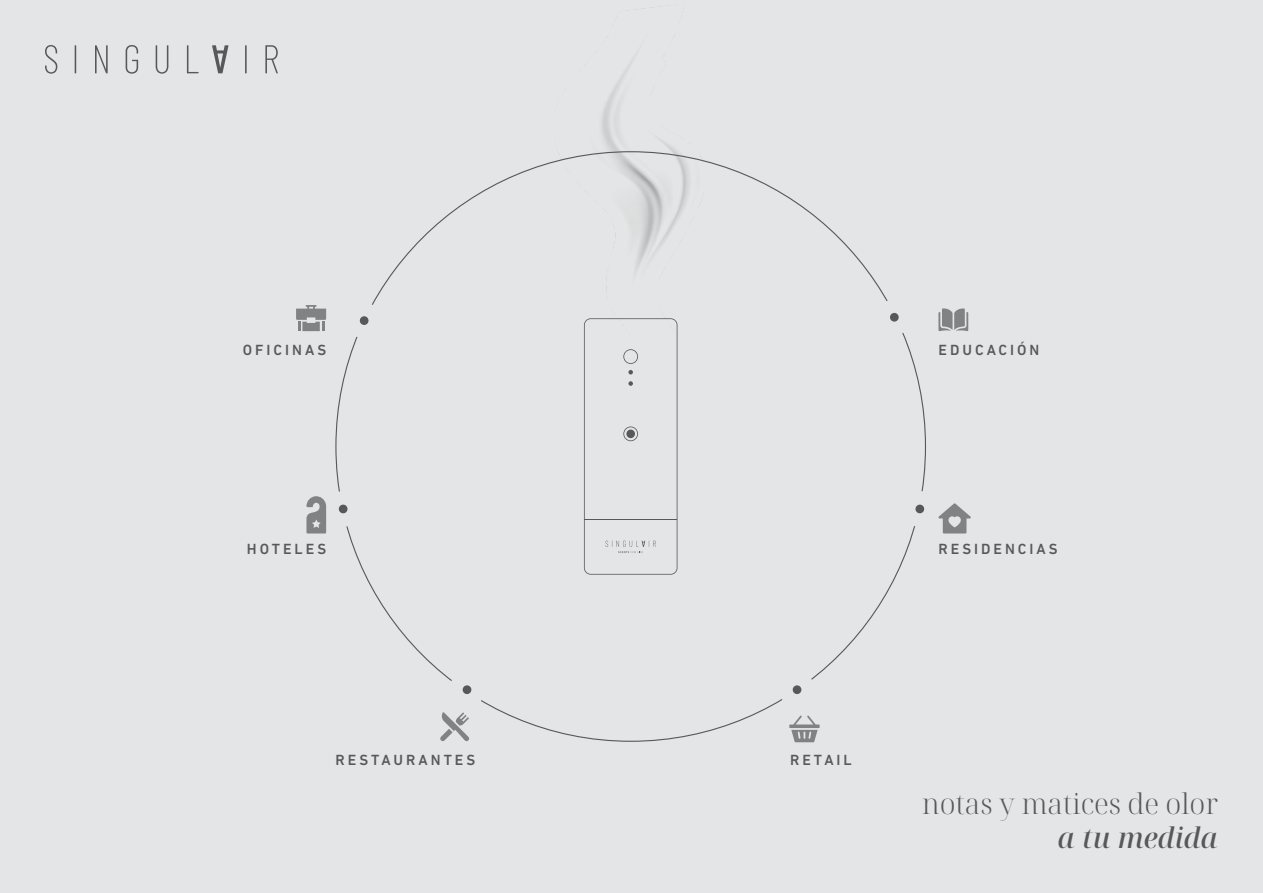
<style>
.page{position:relative;width:1263px;height:893px;background:#e4e5e7}
.page>*{position:absolute;margin:0;border:0;box-sizing:border-box;transform-origin:0 0}
.t1{font:300 28.5px "Noto Serif Display";color:#57585a}
.t2{font:italic 500 28.5px "Noto Serif Display";color:#57585a}
.t3{font:500 15px "DIN Next LT Pro";letter-spacing:.2em;color:#57585a}
</style>
<div class="page">
<img style="left:555px;top:6px;width:150px;height:329px">
<svg style="left:45px;top:45px;width:12px;height:29px"></svg>
<svg style="left:75px;top:45px;width:1px;height:28px"></svg>
<svg style="left:95px;top:45px;width:13px;height:28px"></svg>
<svg style="left:126px;top:45px;width:12px;height:29px"></svg>
<svg style="left:156px;top:45px;width:12px;height:29px"></svg>
<svg style="left:187px;top:45px;width:11px;height:28px"></svg>
<svg style="left:212px;top:45px;width:16px;height:28px"></svg>
<hr style="left:245px;top:45px;width:2px;height:28px;background:#57585a">
<svg style="left:265px;top:45px;width:13px;height:28px"></svg>
<svg style="left:584px;top:318px;width:93px;height:257px"></svg>
<div style="left:626px;top:430px;width:9px;height:8px;background:#57585a;border-radius:50%"></div>
<hr style="left:584px;top:519px;width:93px;height:1px;background:#57585a">
<svg style="left:440px;top:712px;width:29px;height:29px"></svg>
<svg style="left:938px;top:308px;width:30px;height:23px"></svg>
<div style="left:353px;top:309px;width:22px;height:23px;background:#57585a;border-radius:50%"></div>
<div style="left:346px;top:303px;width:36px;height:35px;border:14px solid #e4e5e7;border-radius:50%"></div>
<div style="left:332px;top:498px;width:22px;height:22px;background:#57585a;border-radius:50%"></div>
<div style="left:325px;top:491px;width:36px;height:36px;border:14px solid #e4e5e7;border-radius:50%"></div>
<div style="left:456px;top:679px;width:22px;height:22px;background:#57585a;border-radius:50%"></div>
<div style="left:449px;top:672px;width:36px;height:36px;border:14px solid #e4e5e7;border-radius:50%"></div>
<div style="left:909px;top:498px;width:22px;height:22px;background:#57585a;border-radius:50%"></div>
<div style="left:902px;top:491px;width:36px;height:36px;border:14px solid #e4e5e7;border-radius:50%"></div>
<div style="left:883px;top:306px;width:22px;height:22px;background:#57585a;border-radius:50%"></div>
<div style="left:876px;top:299px;width:36px;height:36px;border:14px solid #e4e5e7;border-radius:50%"></div>
<div style="left:786px;top:679px;width:22px;height:22px;background:#57585a;border-radius:50%"></div>
<div style="left:779px;top:672px;width:36px;height:36px;border:14px solid #e4e5e7;border-radius:50%"></div>
<svg style="left:938px;top:503px;width:33px;height:30px"></svg>
<svg style="left:789px;top:716px;width:31px;height:26px"></svg>
<svg style="left:296px;top:305px;width:30px;height:26px"></svg>
<svg style="left:306px;top:496px;width:20px;height:37px"></svg>
<p class="t3" style="left:243px;top:341px;width:85px">OFICINAS</p>
<p class="t3" style="left:247px;top:541px;width:81px">HOTELES</p>
<p class="t3" style="left:938px;top:341px;width:102px">EDUCACIÓN</p>
<p class="t3" style="left:938px;top:541px;width:121px">RESIDENCIAS</p>
<p class="t3" style="left:336px;top:752px;width:141px">RESTAURANTES</p>
<p class="t3" style="left:790px;top:752px;width:63px">RETAIL</p>
<h1 class="t1" style="left:922px;top:784px;width:298px">notas y matices de olor</h1>
<h1 class="t2" style="left:1058px;top:818px;width:162px">a tu medida</h1>
</div>
